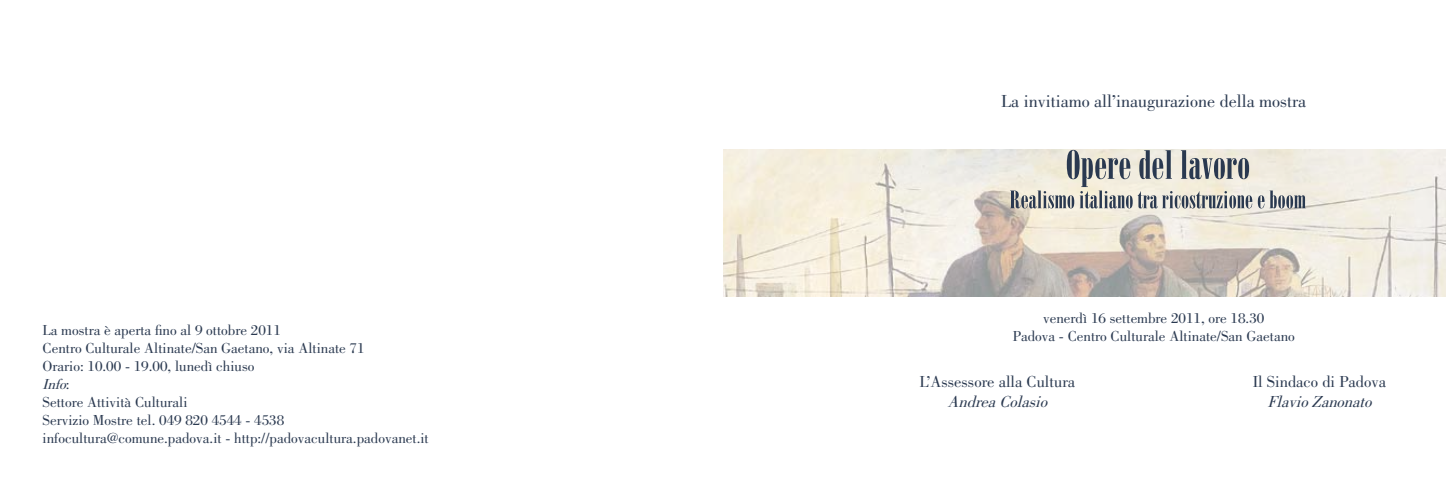
<style>
.page{position:relative;width:1446px;height:489px;background:#fff}
.page>*{position:absolute;margin:0;border:0;box-sizing:border-box;transform-origin:0 0}
.t1{font:18px "Bodoni";color:#2a3950}
.t2{font:16.5px "Bodoni";color:#2a3950}
.t3{font:italic 16.5px "Bodoni";color:#2a3950}
.t4{font:15px/18px "Bodoni";color:#2a3950;text-align:center}
.s1{font-style:italic}
</style>
<div class="page">
<img style="left:723px;top:150px;width:723px;height:147px">
<svg style="left:1010px;top:150px;width:295px;height:58px;background:#c4c3bd"></svg>
<p class="t4" style="left:43px;top:321px;width:388px;text-align:left">La mostra è aperta fino al 9 ottobre 2011<br>Centro Culturale Altinate/San Gaetano, via Altinate 71<br>Orario: 10.00 - 19.00, lunedì chiuso<br><span class="s1">Info</span>:<br>Settore Attività Culturali<br>Servizio Mostre tel. 049 820 4544 - 4538 infocultura@comune.padova.it - http://padovacultura.padovanet.it</p>
<p class="t1" style="left:1001px;top:91px;width:306px">La invitiamo all’inaugurazione della mostra</p>
<p class="t4" style="left:1013px;top:309px;width:284px">venerdì 16 settembre 2011, ore 18.30<br>Padova - Centro Culturale Altinate/San Gaetano</p>
<p class="t2" style="left:1252px;top:372px;width:135px">Il Sindaco di Padova</p>
<p class="t3" style="left:1267px;top:392px;width:110px">FlavioZanonato</p>
<p class="t2" style="left:919px;top:372px;width:157px">L’Assessore alla Cultura</p>
<p class="t3" style="left:947px;top:392px;width:106px">AndreaColasio</p>
</div>
